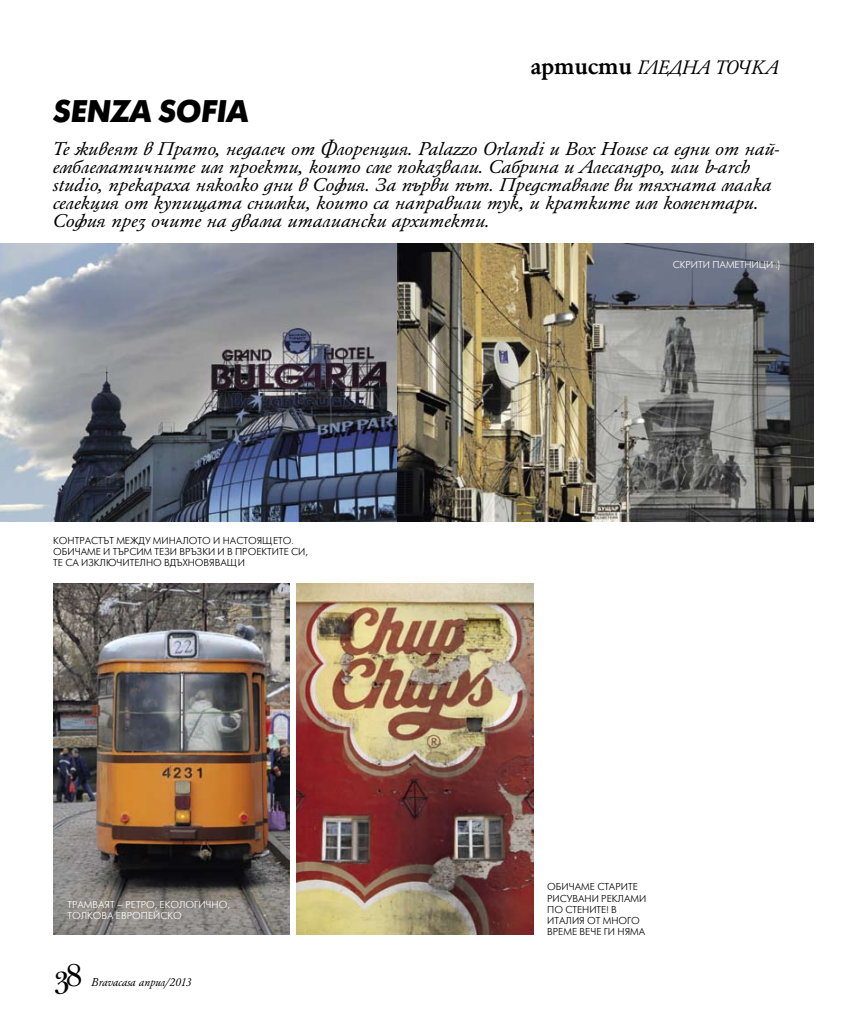
<style>
.page{position:relative;width:851px;height:1017px;background:#fff}
.page>*{position:absolute;margin:0;border:0;box-sizing:border-box;transform-origin:0 0}
.t1{font:italic 700 31.25px "Futuris C";letter-spacing:-.01em;color:#000}
.t2{font:italic 21.25px "HS Garamond Bg";letter-spacing:-.015em;color:#000}
.t3{font:italic 20.25px/18.1px "HS Garamond Bg";color:#000;scale:1.11 1}
.t4{font:italic 12.5px "HS Garamond Bg";color:#000}
.t5{font:10px/11.2px "Futu Ris Light C";color:#000}
.t6{font:10px/11.2px "Futu Ris Light C";color:#fff}
.s1{font-weight:700;font-style:normal;font-size:26.25px}
</style>
<div class="page">
<img style="left:0;top:243px;width:813px;height:279px">
<img style="left:297px;top:583px;width:236px;height:352px">
<img style="left:53px;top:583px;width:236px;height:352px">
<h1 class="t1" style="left:53px;top:94px;width:197px">SENZA SOFIA</h1>
<p class="t2" style="left:530px;top:56px;width:250px"><span class="s1">артисти</span> гледна точка</p>
<p class="t3" style="left:53px;top:139px;width:655px">Те живеят в Прато, недалеч от Флоренция. Palazzo Orlandi и Box House са едни от най&shy;емблематичните им проекти, които сме показвали. Сабрина и Алесандро, или b-arch studio, прекараха няколко дни в София. За първи път. Представяме ви тяхната малка селекция от купищата снимки, които са направили тук, и кратките им коментари.<br>София през очите на двама италиански архитекти.</p>
<p class="t6" style="left:672px;top:259px;width:109px">Скрити паметници :)</p>
<p class="t5" style="left:53px;top:535px;width:256px">Контрастът между миналото и настоящето.<br>Обичаме и търсим тези връзки и в проектите си, те са изключително вдъхновяващи</p>
<p class="t6" style="left:67px;top:899px;width:164px">Трамваят – ретро, екологично, толкова европейско</p>
<p class="t4" style="left:91px;top:975px;width:102px">Bravacasa април/2013</p>
<p class="t5" style="left:547px;top:882px;width:101px">Обичаме старите рисувани реклами по стените! В<br>Италия от много време вече ги няма</p>
</div>
